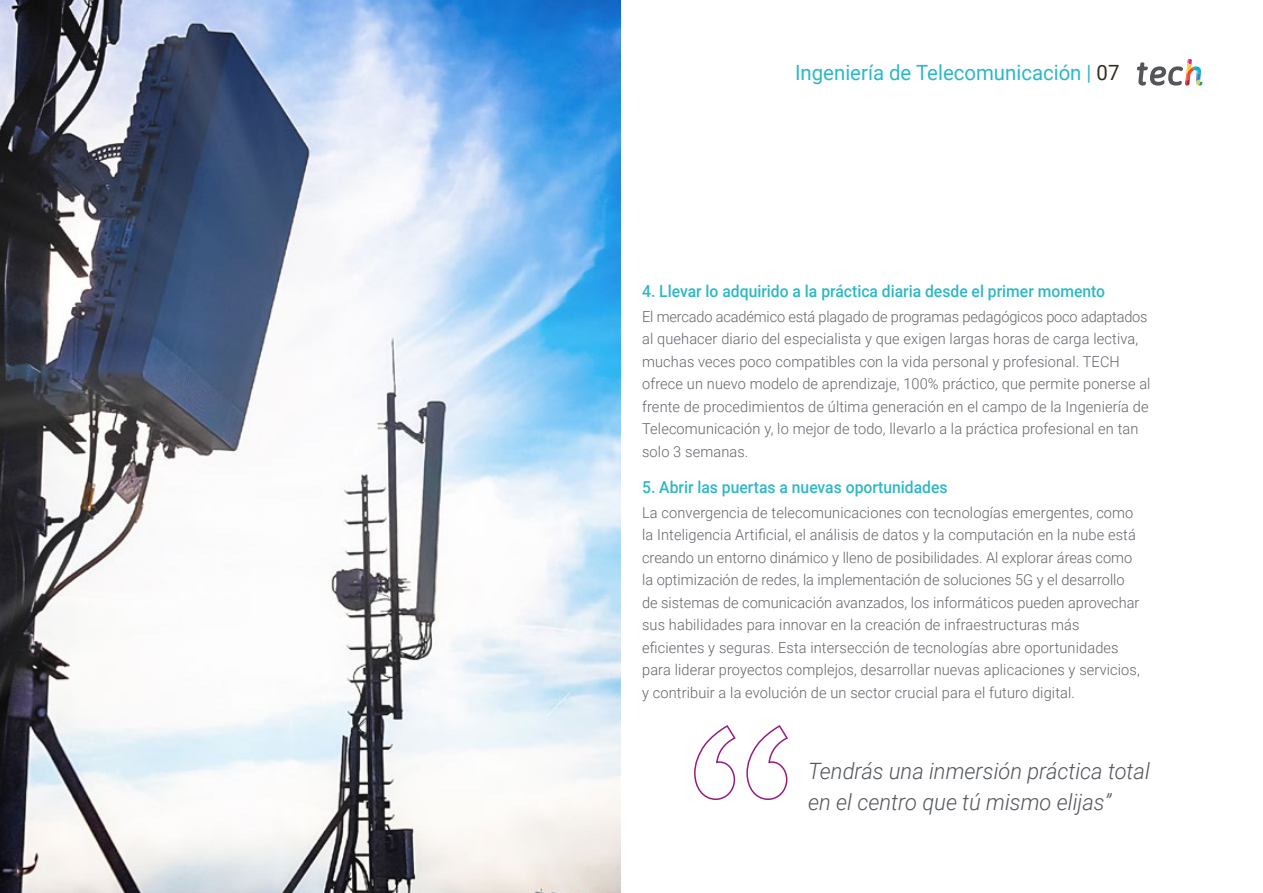
<style>
.page{position:relative;width:1263px;height:893px;background:#fff}
.page>*{position:absolute;margin:0;border:0;box-sizing:border-box;transform-origin:0 0}
.t1{font:italic 300 22.5px/31.5px "Roboto";color:#52555b}
.t2{font:21px "Roboto";color:#2db8c5}
.t3{font:500 16.5px "Roboto";color:#2db8c5;scale:.95 1}
.t4{font:300 15px/22.5px "Roboto";letter-spacing:.01em;color:#61646a}
.s1{color:#312e20}
</style>
<div class="page">
<svg style="left:694px;top:725px;width:94px;height:75px"></svg>
<img style="left:0;top:0;width:621px;height:893px">
<svg style="left:1137px;top:59px;width:65px;height:27px"></svg>
<h2 class="t2" style="left:795px;top:57px;width:326px">Ingeniería de Telecomunicación | <span class="s1">07</span></h2>
<p class="t3" style="left:642px;top:280px;width:489px">4. Llevar lo adquirido a la práctica diaria desde el primer momento</p>
<p class="t4" style="left:642px;top:305px;width:510px">El mercado académico está plagado de programas pedagógicos poco adaptados al quehacer diario del especialista y que exigen largas horas de carga lectiva, muchas veces poco compatibles con la vida personal y profesional. TECH ofrece un nuevo modelo de aprendizaje, 100% práctico, que permite ponerse al frente de procedimientos de última generación en el campo de la Ingeniería de Telecomunicación y, lo mejor de todo, llevarlo a la práctica profesional en tan solo 3 semanas.</p>
<p class="t3" style="left:642px;top:476px;width:323px">5. Abrir las puertas a nuevas oportunidades</p>
<p class="t4" style="left:642px;top:501px;width:499px">La convergencia de telecomunicaciones con tecnologías emergentes, como la Inteligencia Artificial, el análisis de datos y la computación en la nube está creando un entorno dinámico y lleno de posibilidades. Al explorar áreas como la optimización de redes, la implementación de soluciones 5G y el desarrollo de sistemas de comunicación avanzados, los informáticos pueden aprovechar sus habilidades para innovar en la creación de infraestructuras más eficientes y seguras. Esta intersección de tecnologías abre oportunidades para liderar proyectos complejos, desarrollar nuevas aplicaciones y servicios, y contribuir a la evolución de un sector crucial para el futuro digital.</p>
<h1 class="t1" style="left:808px;top:754px;width:343px">Tendrás una inmersión práctica total en el centro que tú mismo elijas”</h1>
</div>
